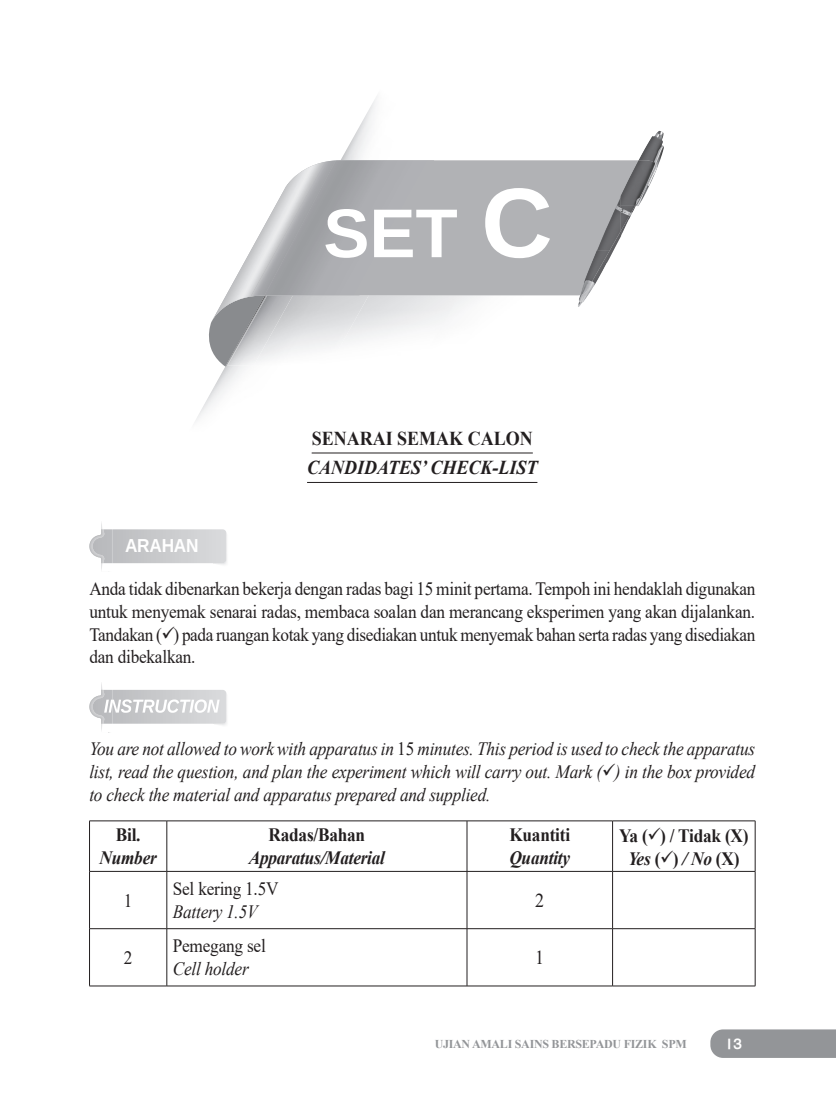
<style>
.page{position:relative;width:836px;height:1106px;background:#fff}
.page>*{position:absolute;margin:0;border:0;box-sizing:border-box;transform-origin:0 0}
.t1{font:700 69px "Liberation Sans";color:#fff}
.t2{font:italic 700 19.65px "Times New Roman";color:#231f20;scale:.92 1}
.t3{font:700 19.65px "Times New Roman";color:#231f20;scale:.92 1}
.t4{font:19.65px "Times New Roman";color:#231f20;scale:.92 1}
.t5{font:18.75px/23px "Times New Roman";letter-spacing:-.02em;color:#231f20;text-align:justify;scale:.92 1}
.t6{font:italic 18.75px/23px "Times New Roman";letter-spacing:-.015em;color:#231f20;text-align:justify;scale:.92 1}
.t7{font:700 18.75px/23px "Times New Roman";letter-spacing:-.01em;color:#231f20;text-align:center;scale:.92 1}
.t8{font:italic 700 18.75px "Times New Roman";letter-spacing:-.01em;color:#231f20;scale:.92 1}
.t9{font:700 18.75px "Liberation Sans";letter-spacing:-.015em;color:#fff;scale:.92 1}
.t10{font:15px "KBSR Bold";color:#fff}
.t11{font:700 12px "Times New Roman";letter-spacing:-.02em;color:#939598}
.s1{font-size:99px}
.s2{font-style:normal}
.s3{font-style:italic}
</style>
<div class="page">
<div style="left:710px;top:1029px;width:126px;height:28px;background:#939598"></div>
<hr style="left:311px;top:452px;width:222px;height:1px;background:#231f20">
<hr style="left:307px;top:482px;width:230px;height:1px;background:#231f20">
<svg style="left:89px;top:523px;width:138px;height:47px"></svg>
<svg style="left:89px;top:683px;width:138px;height:47px"></svg>
<hr style="left:89px;top:820px;width:78px;height:1px;background:#231f20">
<hr style="left:167px;top:820px;width:300px;height:1px;background:#231f20">
<hr style="left:467px;top:820px;width:145px;height:1px;background:#231f20">
<hr style="left:612px;top:820px;width:143px;height:1px;background:#231f20">
<hr style="left:90px;top:871px;width:77px;height:1px;background:#231f20">
<hr style="left:167px;top:871px;width:300px;height:1px;background:#231f20">
<hr style="left:467px;top:871px;width:145px;height:1px;background:#231f20">
<hr style="left:612px;top:871px;width:143px;height:1px;background:#231f20">
<hr style="left:90px;top:928px;width:77px;height:1px;background:#231f20">
<hr style="left:167px;top:928px;width:300px;height:1px;background:#231f20">
<hr style="left:467px;top:928px;width:145px;height:1px;background:#231f20">
<hr style="left:612px;top:928px;width:143px;height:1px;background:#231f20">
<hr style="left:89px;top:985px;width:78px;height:1px;background:#231f20">
<hr style="left:167px;top:985px;width:300px;height:1px;background:#231f20">
<hr style="left:467px;top:985px;width:145px;height:1px;background:#231f20">
<hr style="left:612px;top:985px;width:143px;height:1px;background:#231f20">
<hr style="left:89px;top:821px;width:1px;height:50px;background:#231f20">
<hr style="left:166px;top:821px;width:1px;height:50px;background:#231f20">
<hr style="left:466px;top:821px;width:1px;height:50px;background:#231f20">
<hr style="left:612px;top:821px;width:1px;height:50px;background:#231f20">
<hr style="left:754px;top:821px;width:1px;height:50px;background:#231f20">
<hr style="left:89px;top:871px;width:1px;height:57px;background:#231f20">
<hr style="left:166px;top:871px;width:1px;height:57px;background:#231f20">
<hr style="left:466px;top:871px;width:1px;height:57px;background:#231f20">
<hr style="left:612px;top:871px;width:1px;height:57px;background:#231f20">
<hr style="left:754px;top:871px;width:1px;height:57px;background:#231f20">
<hr style="left:89px;top:928px;width:1px;height:57px;background:#231f20">
<hr style="left:166px;top:928px;width:1px;height:57px;background:#231f20">
<hr style="left:466px;top:928px;width:1px;height:57px;background:#231f20">
<hr style="left:612px;top:928px;width:1px;height:57px;background:#231f20">
<hr style="left:754px;top:928px;width:1px;height:57px;background:#231f20">
<img style="left:195px;top:97px;width:206px;height:325px">
<img style="left:266px;top:322px;width:27px;height:43px">
<svg style="left:211px;top:160px;width:409px;height:162px;fill:#b1b2b5"></svg>
<img style="left:213px;top:162px;width:112px;height:157px">
<img style="left:336px;top:160px;width:98px;height:135px">
<svg style="left:209px;top:295px;width:57px;height:71px;background:#b1b2b4"></svg>
<img style="left:251px;top:160px;width:85px;height:136px">
<img style="left:639px;top:131px;width:24px;height:29px">
<img style="left:609px;top:231px;width:12px;height:32px">
<img style="left:577px;top:263px;width:30px;height:44px">
<svg style="left:616px;top:196px;width:4px;height:9px"></svg>
<img style="left:620px;top:160px;width:40px;height:45px">
<img style="left:596px;top:205px;width:24px;height:45px">
<img style="left:620px;top:205px;width:15px;height:26px">
<img style="left:580px;top:250px;width:29px;height:45px">
<h1 class="t1" style="left:323px;top:186px;width:231px">SET <span class="s1">C</span></h1>
<p class="t3" style="left:311px;top:424px;width:242px">SENARAI SEMAK CALON</p>
<p class="t2" style="left:307px;top:454px;width:252px">CANDIDATES’ CHECK-LIST</p>
<p class="t9" style="left:125px;top:532px;width:81px">ARAHAN</p>
<p class="t5" style="left:89px;top:576px;width:725px">Anda tidak dibenarkan bekerja dengan radas bagi 15 minit pertama. Tempoh ini hendaklah digunakan untuk menyemak senarai radas, membaca soalan dan merancang eksperimen yang akan dijalankan.<br>Tandakan (✓) pada ruangan kotak yang disediakan untuk menyemak bahan serta radas yang disediakan dan dibekalkan.</p>
<p class="t6" style="left:89px;top:737px;width:725px">You are not allowed to work with apparatus in <span class="s2">15</span> minutes. This period is used to check the apparatus list, read the question, and plan the experiment which will carry out. Mark (✓) in the box provided to check the material and apparatus prepared and supplied.</p>
<p class="t7" style="left:116px;top:822px;width:28px">Bil.</p>
<p class="t8" style="left:99px;top:844px;width:64px">Number</p>
<p class="t7" style="left:619px;top:823px;width:142px">Ya (✓) / Tidak (X)<br><span class="s3">Yes</span> (✓) <span class="s3">/ No</span> (X)</p>
<p class="t7" style="left:509px;top:822px;width:68px">Kuantiti</p>
<p class="t8" style="left:509px;top:844px;width:68px">Quantity</p>
<p class="t7" style="left:268px;top:822px;width:107px">Radas/Bahan</p>
<p class="t8" style="left:249px;top:844px;width:150px">Apparatus/Material</p>
<p class="t5" style="left:124px;top:888px;width:11px">1</p>
<p class="t5" style="left:124px;top:945px;width:11px">2</p>
<p class="t5" style="left:173px;top:876px;width:116px">Sel kering 1.5V</p>
<p class="t6" style="left:173px;top:899px;width:94px">Battery 1.5V</p>
<p class="t5" style="left:173px;top:934px;width:103px">Pemegang sel</p>
<p class="t6" style="left:173px;top:957px;width:84px">Cell holder</p>
<p class="t4" style="left:535px;top:886px;width:11px">2</p>
<p class="t4" style="left:535px;top:943px;width:11px">1</p>
<p class="t11" style="left:434px;top:1035px;width:253px">UJIAN AMALI SAINS BERSEPADU FIZIK SPM</p>
<p class="t10" style="left:725px;top:1035px;width:18px">13</p>
</div>
